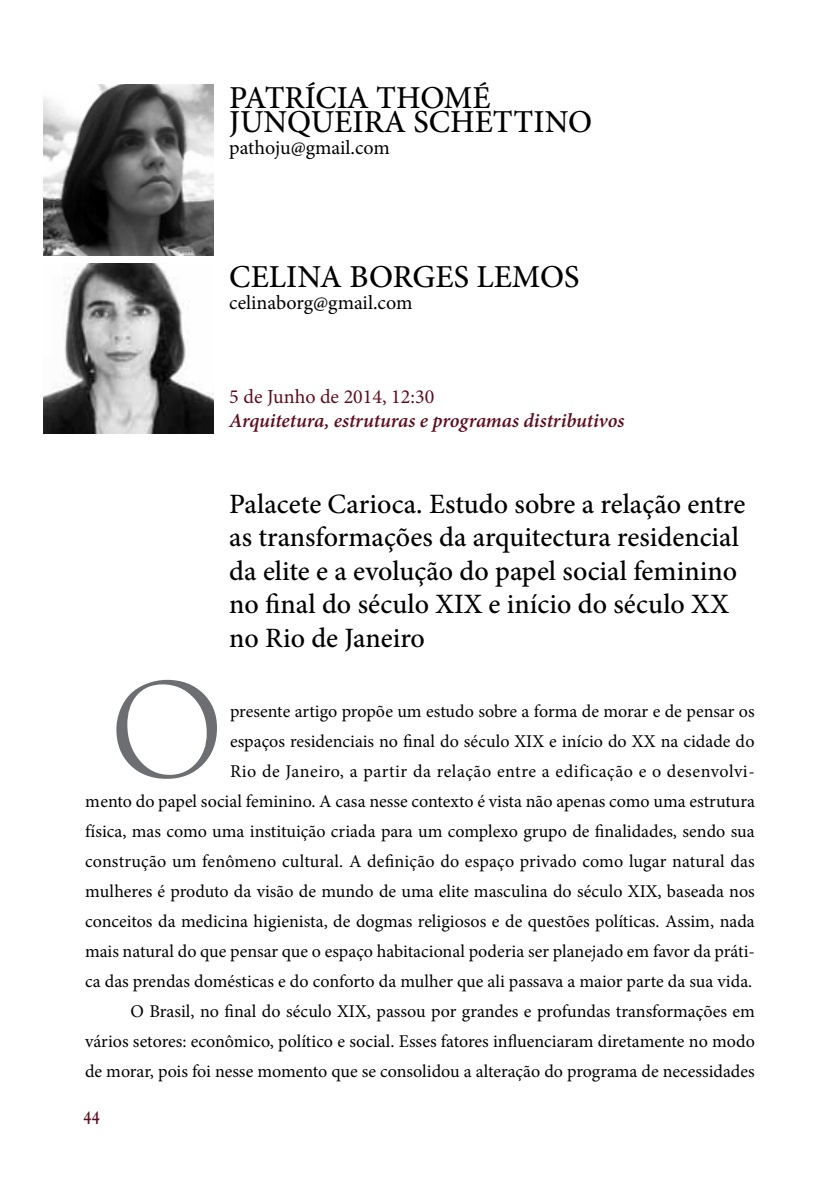
<style>
.page{position:relative;width:840px;height:1191px;background:#fff}
.page>*{position:absolute;margin:0;border:0;box-sizing:border-box;transform-origin:0 0}
.t1{font:142.8px "Goudy Old Style T";color:#6d6e71}
.t2{font:500 32px/24px "Minion Pro";color:#000}
.t3{font:500 28px/33.6px "Minion Pro";color:#000}
.t4{font:italic 600 20px "Minion Pro";letter-spacing:-.01em;color:#610b1e}
.t5{font:20px "Minion Pro";letter-spacing:-.005em;color:#000}
.t6{font:20px "Minion Pro";color:#610b1e}
.t7{font:18px/30px "Minion Pro";color:#000;text-align:right}
.t8{font:700 18px "Goudy Old Style T";color:#610b1e;scale:.9 1}
</style>
<div class="page">
<img style="left:43px;top:85px;width:170px;height:170px">
<img style="left:43px;top:263px;width:170px;height:171px">
<h2 class="t2" style="left:229px;top:86px;width:364px">PATRÍCIA THOMÉ<br>JUNQUEIRA SCHETTINO</h2>
<p class="t5" style="left:229px;top:134px;width:162px">pathoju@gmail.com</p>
<h2 class="t2" style="left:229px;top:265px;width:351px">CELINA BORGES LEMOS</h2>
<p class="t5" style="left:229px;top:289px;width:184px">celinaborg@gmail.com</p>
<p class="t6" style="left:229px;top:383px;width:206px">5 de Junho de 2014, 12:30</p>
<p class="t4" style="left:229px;top:406px;width:396px">Arquitetura, estruturas e programas distributivos</p>
<h3 class="t3" style="left:229px;top:487px;width:517px">Palacete Carioca. Estudo sobre a relação entre as transformações da arquitectura residencial da elite e a evolução do papel social feminino no final do século XIX e início do século XX no Rio de Janeiro</h3>
<h1 class="t1" style="left:111px;top:652px;width:113px">O</h1>
<p class="t7" style="left:85px;top:696px;width:671px">presente artigo propõe um estudo sobre a forma de morar e de pensar os<br>espaços residenciais no final do século XIX e início do XX na cidade do<br>Rio de Janeiro, a partir da relação entre a edificação e o desenvolvi-<br>mento do papel social feminino. A casa nesse contexto é vista não apenas como uma estrutura física, mas como uma instituição criada para um complexo grupo de finalidades, sendo sua construção um fenômeno cultural. A definição do espaço privado como lugar natural das mulheres é produto da visão de mundo de uma elite masculina do século XIX, baseada nos conceitos da medicina higienista, de dogmas religiosos e de questões políticas. Assim, nada mais natural do que pensar que o espaço habitacional poderia ser planejado em favor da práti&shy;ca das prendas domésticas e do conforto da mulher que ali passava a maior parte da sua vida.<br>O Brasil, no final do século XIX, passou por grandes e profundas transformações em vários setores: econômico, político e social. Esses fatores influenciaram diretamente no modo de morar, pois foi nesse momento que se consolidou a alteração do programa de necessidades</p>
<p class="t8" style="left:83px;top:1106px;width:20px">44</p>
</div>
